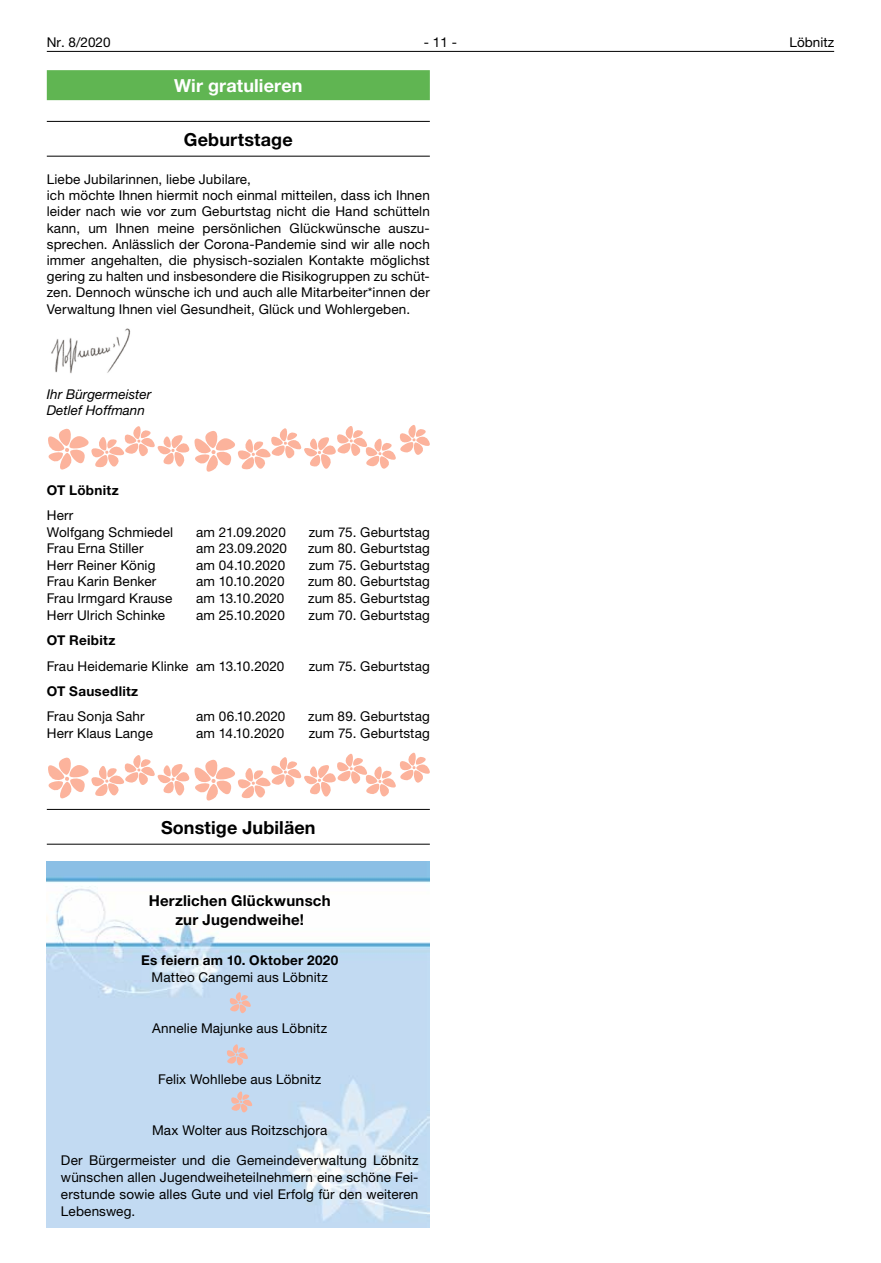
<style>
.page{position:relative;width:881px;height:1263px;background:#fff}
.page>*{position:absolute;margin:0;border:0;box-sizing:border-box;transform-origin:0 0}
.t1{font:700 18px "Helvetica Neue LT";letter-spacing:.005em;color:#000}
.t2{font:700 18px "Helvetica Neue LT";letter-spacing:.005em;color:#fff}
.t3{font:700 15px/18.8px "Helvetica Neue LT";letter-spacing:.015em;color:#000;text-align:center}
.t4{font:13.5px/16.2px "Helvetica Neue LT";letter-spacing:.01em;color:#000}
.t5{font:700 13.5px "Helvetica Neue LT";letter-spacing:.02em;color:#000}
.t6{font:italic 13.5px/16.2px "Helvetica Neue LT";color:#000}
</style>
<div class="page">
<hr style="left:47px;top:51px;width:786px;height:1px;background:#000">
<div style="left:47px;top:70px;width:382px;height:30px;background:#60b552"></div>
<hr style="left:47px;top:121px;width:382px;height:1px;background:#000">
<hr style="left:47px;top:156px;width:382px;height:1px;background:#000">
<img style="left:51px;top:328px;width:80px;height:46px">
<img style="left:47px;top:861px;width:382px;height:367px">
<svg style="left:48px;top:425px;width:382px;height:47px"></svg>
<svg style="left:48px;top:752px;width:382px;height:49px"></svg>
<hr style="left:47px;top:809px;width:382px;height:1px;background:#000">
<hr style="left:47px;top:844px;width:382px;height:1px;background:#000">
<svg style="left:228px;top:991px;width:23px;height:23px"></svg>
<svg style="left:225px;top:1043px;width:23px;height:23px"></svg>
<svg style="left:230px;top:1090px;width:22px;height:23px"></svg>
<p class="t4" style="left:47px;top:34px;width:65px">Nr. 8/2020</p>
<p class="t4" style="left:424px;top:34px;width:35px">- 11 -</p>
<p class="t4" style="left:789px;top:34px;width:46px">Löbnitz</p>
<h1 class="t2" style="left:174px;top:74px;width:130px">Wir gratulieren</h1>
<h1 class="t1" style="left:184px;top:128px;width:110px">Geburtstage</h1>
<p class="t4" style="left:47px;top:171px;width:384px">Liebe Jubilarinnen, liebe Jubilare,<br>ich möchte Ihnen hiermit noch einmal mitteilen, dass ich Ihnen leider nach wie vor zum Geburtstag nicht die Hand schütteln kann, um Ihnen meine persönlichen Glückwünsche auszu&shy;sprechen. Anlässlich der Corona-Pandemie sind wir alle noch immer angehalten, die physisch-sozialen Kontakte möglichst gering zu halten und insbesondere die Risikogruppen zu schüt&shy;zen. Dennoch wünsche ich und auch alle Mitarbeiter*innen der Verwaltung Ihnen viel Gesundheit, Glück und Wohlergeben.</p>
<p class="t6" style="left:47px;top:386px;width:106px">Ihr Bürgermeister<br>Detlef Hoffmann</p>
<p class="t5" style="left:47px;top:482px;width:73px">OT Löbnitz</p>
<p class="t4" style="left:47px;top:507px;width:128px">Herr<br>Wolfgang Schmiedel</p>
<p class="t4" style="left:196px;top:524px;width:91px">am 21.09.2020</p>
<p class="t4" style="left:308px;top:524px;width:123px">zum 75. Geburtstag</p>
<p class="t4" style="left:47px;top:540px;width:98px">Frau Erna Stiller</p>
<p class="t4" style="left:196px;top:540px;width:92px">am 23.09.2020</p>
<p class="t4" style="left:308px;top:540px;width:123px">zum 80. Geburtstag</p>
<p class="t4" style="left:47px;top:557px;width:110px">Herr Reiner König</p>
<p class="t4" style="left:196px;top:557px;width:90px">am 04.10.2020</p>
<p class="t4" style="left:308px;top:557px;width:123px">zum 75. Geburtstag</p>
<p class="t4" style="left:47px;top:573px;width:111px">Frau Karin Benker</p>
<p class="t4" style="left:196px;top:573px;width:90px">am 10.10.2020</p>
<p class="t4" style="left:308px;top:573px;width:123px">zum 80. Geburtstag</p>
<p class="t4" style="left:47px;top:590px;width:127px">Frau Irmgard Krause</p>
<p class="t4" style="left:196px;top:590px;width:90px">am 13.10.2020</p>
<p class="t4" style="left:308px;top:590px;width:123px">zum 85. Geburtstag</p>
<p class="t4" style="left:47px;top:607px;width:120px">Herr Ulrich Schinke</p>
<p class="t4" style="left:196px;top:607px;width:90px">am 25.10.2020</p>
<p class="t4" style="left:308px;top:607px;width:123px">zum 70. Geburtstag</p>
<p class="t5" style="left:47px;top:632px;width:70px">OT Reibitz</p>
<p class="t4" style="left:47px;top:657px;width:239px">Frau Heidemarie Klinke am 13.10.2020</p>
<p class="t4" style="left:308px;top:657px;width:123px">zum 75. Geburtstag</p>
<p class="t5" style="left:47px;top:683px;width:93px">OT Sausedlitz</p>
<p class="t4" style="left:47px;top:708px;width:99px">Frau Sonja Sahr</p>
<p class="t4" style="left:196px;top:708px;width:91px">am 06.10.2020</p>
<p class="t4" style="left:308px;top:708px;width:123px">zum 89. Geburtstag</p>
<p class="t4" style="left:47px;top:725px;width:108px">Herr Klaus Lange</p>
<p class="t4" style="left:196px;top:725px;width:89px">am 14.10.2020</p>
<p class="t4" style="left:308px;top:725px;width:123px">zum 75. Geburtstag</p>
<h1 class="t1" style="left:161px;top:816px;width:156px">Sonstige Jubiläen</h1>
<p class="t3" style="left:149px;top:891px;width:183px">Herzlichen Glückwunsch zur Jugendweihe!</p>
<p class="t5" style="left:141px;top:952px;width:199px">Es feiern am 10. Oktober 2020</p>
<p class="t4" style="left:151px;top:969px;width:178px">Matteo Cangemi aus Löbnitz</p>
<p class="t4" style="left:152px;top:1020px;width:176px">Annelie Majunke aus Löbnitz</p>
<p class="t4" style="left:158px;top:1071px;width:165px">Felix Wohllebe aus Löbnitz</p>
<p class="t4" style="left:152px;top:1122px;width:177px">Max Wolter aus Roitzschjora</p>
<p class="t4" style="left:61px;top:1152px;width:359px;line-height:17px;text-align:justify">Der Bürgermeister und die Gemeindeverwaltung Löbnitz wünschen allen Jugendweiheteilnehmern eine schöne Fei&shy;erstunde sowie alles Gute und viel Erfolg für den weiteren Lebensweg.</p>
</div>
